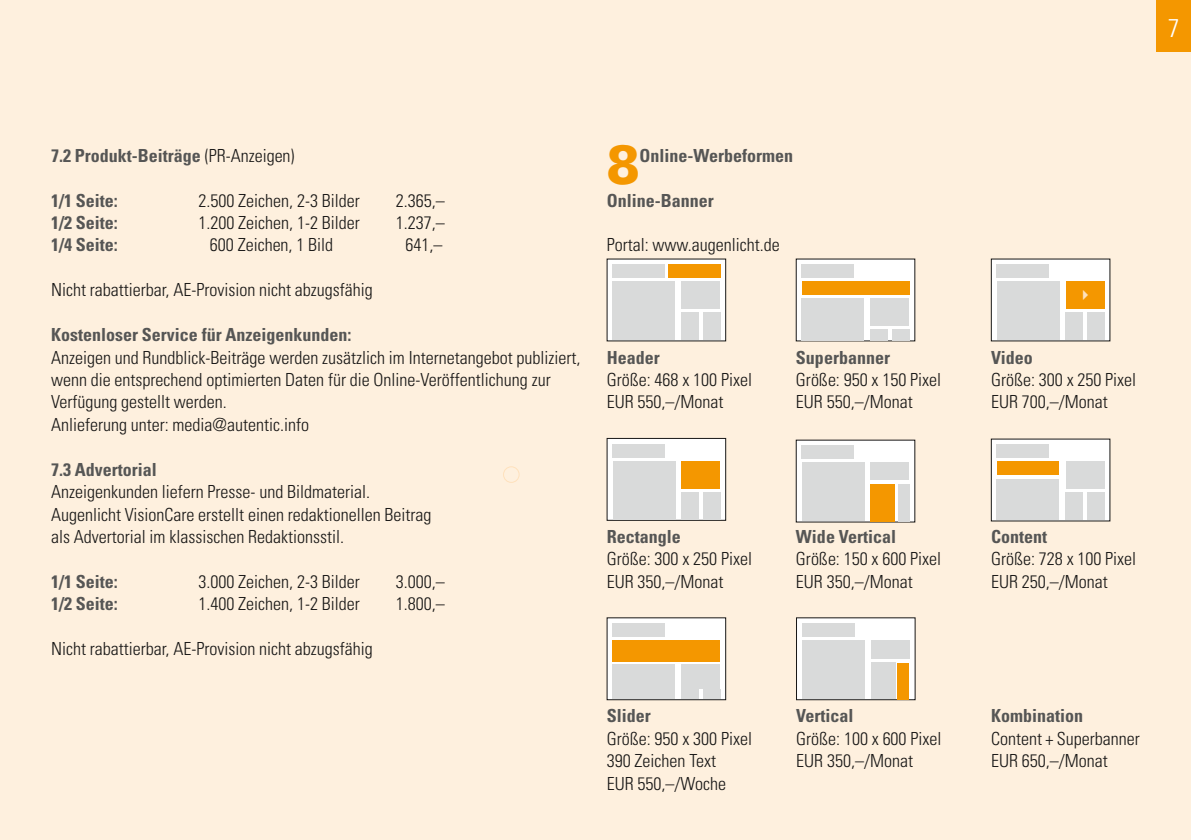
<style>
.page{position:relative;width:1191px;height:840px;background:#fff}
.page>*{position:absolute;margin:0;border:0;box-sizing:border-box;transform-origin:0 0}
.t1{font:900 55.4px "Univers";color:#f49700;scale:.88 1}
.t2{font:300 condensed 25.6px "Univers";color:#fff}
.t3{font:300 condensed 18px/22.4px "Univers";color:#181716}
.t4{font:700 condensed 18px "Univers";color:#565655}
.s1{font-weight:300;color:#181716}
</style>
<div class="page">
<div style="left:0;top:0;width:1191px;height:839px;background:#fef0de"></div>
<div style="left:1157px;top:0;width:34px;height:51px;background:#f49700"></div>
<div style="left:607px;top:259px;width:118px;height:82px;background:#fff"></div>
<div style="left:612px;top:264px;width:53px;height:14px;background:#d9dada"></div>
<div style="left:668px;top:264px;width:52px;height:14px;background:#f49700"></div>
<div style="left:681px;top:281px;width:39px;height:28px;background:#d9dada"></div>
<div style="left:612px;top:281px;width:63px;height:59px;background:#d9dada"></div>
<div style="left:681px;top:312px;width:17px;height:28px;background:#d9dada"></div>
<div style="left:703px;top:312px;width:17px;height:28px;background:#d9dada"></div>
<div style="left:607px;top:438px;width:118px;height:82px;background:#fff"></div>
<div style="left:607px;top:438px;width:119px;height:82px;border:1px solid #181716"></div>
<div style="left:612px;top:443px;width:53px;height:14px;background:#d9dada"></div>
<div style="left:681px;top:460px;width:39px;height:28px;background:#f49700"></div>
<div style="left:613px;top:460px;width:62px;height:59px;background:#d9dada"></div>
<div style="left:681px;top:491px;width:17px;height:28px;background:#d9dada"></div>
<div style="left:703px;top:491px;width:17px;height:28px;background:#d9dada"></div>
<div style="left:607px;top:617px;width:118px;height:82px;background:#fff"></div>
<div style="left:612px;top:623px;width:53px;height:13px;background:#d9dada"></div>
<div style="left:612px;top:639px;width:108px;height:22px;background:#f49700"></div>
<div style="left:681px;top:663px;width:39px;height:25px;background:#d9dada"></div>
<div style="left:612px;top:663px;width:63px;height:35px;background:#d9dada"></div>
<div style="left:681px;top:689px;width:17px;height:9px;background:#d9dada"></div>
<div style="left:703px;top:689px;width:17px;height:9px;background:#d9dada"></div>
<div style="left:796px;top:259px;width:118px;height:82px;background:#fff"></div>
<div style="left:801px;top:264px;width:53px;height:14px;background:#d9dada"></div>
<div style="left:801px;top:281px;width:108px;height:14px;background:#f49700"></div>
<div style="left:870px;top:298px;width:39px;height:27px;background:#d9dada"></div>
<div style="left:801px;top:298px;width:63px;height:42px;background:#d9dada"></div>
<div style="left:870px;top:329px;width:17px;height:11px;background:#d9dada"></div>
<div style="left:892px;top:329px;width:17px;height:11px;background:#d9dada"></div>
<div style="left:796px;top:440px;width:118px;height:81px;background:#fff"></div>
<div style="left:801px;top:445px;width:53px;height:14px;background:#d9dada"></div>
<div style="left:870px;top:462px;width:39px;height:17px;background:#d9dada"></div>
<div style="left:802px;top:462px;width:63px;height:59px;background:#d9dada"></div>
<div style="left:870px;top:483px;width:25px;height:38px;background:#f49700"></div>
<div style="left:897px;top:484px;width:12px;height:37px;background:#d9dada"></div>
<div style="left:991px;top:259px;width:119px;height:82px;background:#fff"></div>
<div style="left:996px;top:264px;width:53px;height:14px;background:#d9dada"></div>
<div style="left:1065px;top:281px;width:39px;height:28px;background:#f49700"></div>
<div style="left:997px;top:281px;width:63px;height:59px;background:#d9dada"></div>
<div style="left:1065px;top:312px;width:17px;height:28px;background:#d9dada"></div>
<div style="left:1087px;top:312px;width:17px;height:28px;background:#d9dada"></div>
<div style="left:991px;top:439px;width:119px;height:81px;background:#fff"></div>
<div style="left:996px;top:444px;width:53px;height:14px;background:#d9dada"></div>
<div style="left:996px;top:461px;width:62px;height:14px;background:#f49700"></div>
<div style="left:1065px;top:461px;width:39px;height:28px;background:#d9dada"></div>
<div style="left:996px;top:479px;width:63px;height:41px;background:#d9dada"></div>
<div style="left:1065px;top:492px;width:17px;height:28px;background:#d9dada"></div>
<div style="left:1087px;top:492px;width:17px;height:28px;background:#d9dada"></div>
<div style="left:503px;top:466px;width:16px;height:16px;border:1px solid #fee1bc;border-radius:50%"></div>
<div style="left:796px;top:617px;width:119px;height:82px;background:#fff"></div>
<div style="left:802px;top:623px;width:52px;height:13px;background:#d9dada"></div>
<div style="left:871px;top:640px;width:38px;height:19px;background:#d9dada"></div>
<div style="left:802px;top:640px;width:63px;height:58px;background:#d9dada"></div>
<div style="left:871px;top:662px;width:24px;height:36px;background:#d9dada"></div>
<div style="left:897px;top:662px;width:12px;height:36px;background:#f49700"></div>
<p class="t4" style="left:51px;top:144px;width:245px">7.2 Produkt-Beiträge <span class="s1">(PR-Anzeigen)</span></p>
<p class="t4" style="left:51px;top:189px;width:68px">1/1 Seite:</p>
<p class="t3" style="left:198px;top:189px;width:163px">2.500 Zeichen, 2-3 Bilder</p>
<p class="t3" style="left:396px;top:189px;width:50px">2.365,–</p>
<p class="t4" style="left:51px;top:211px;width:68px">1/2 Seite:</p>
<p class="t3" style="left:198px;top:211px;width:163px">1.200 Zeichen, 1-2 Bilder</p>
<p class="t3" style="left:396px;top:211px;width:50px">1.237,–</p>
<p class="t4" style="left:51px;top:234px;width:68px">1/4 Seite:</p>
<p class="t3" style="left:210px;top:233px;width:125px">600 Zeichen, 1 Bild</p>
<p class="t3" style="left:405px;top:233px;width:38px">641,–</p>
<p class="t3" style="left:51px;top:278px;width:323px">Nicht rabattierbar, AE-Provision nicht abzugsfähig</p>
<p class="t4" style="left:51px;top:323px;width:302px">Kostenloser Service für Anzeigenkunden:</p>
<p class="t3" style="left:51px;top:345px;width:531px">Anzeigen und Rundblick-Beiträge werden zusätzlich im Internetangebot publiziert, wenn die entsprechend optimierten Daten für die Online-Veröffentlichung zur Verfügung gestellt werden.<br>Anlieferung unter: media@autentic.info</p>
<p class="t4" style="left:51px;top:458px;width:107px">7.3 Advertorial</p>
<p class="t3" style="left:51px;top:480px;width:382px">Anzeigenkunden liefern Presse- und Bildmaterial.<br>Augenlicht VisionCare erstellt einen redaktionellen Beitrag als Advertorial im klassischen Redaktionsstil.</p>
<p class="t4" style="left:51px;top:570px;width:68px">1/1 Seite:</p>
<p class="t3" style="left:198px;top:569px;width:163px">3.000 Zeichen, 2-3 Bilder</p>
<p class="t3" style="left:396px;top:569px;width:50px">3.000,–</p>
<p class="t4" style="left:51px;top:592px;width:68px">1/2 Seite:</p>
<p class="t3" style="left:198px;top:592px;width:163px">1.400 Zeichen, 1-2 Bilder</p>
<p class="t3" style="left:396px;top:592px;width:50px">1.800,–</p>
<p class="t3" style="left:51px;top:637px;width:323px">Nicht rabattierbar, AE-Provision nicht abzugsfähig</p>
<h1 class="t1" style="left:607px;top:130px;width:39px">8</h1>
<p class="t4" style="left:639px;top:144px;width:155px">Online-Werbeformen</p>
<p class="t4" style="left:607px;top:189px;width:108px">Online-Banner</p>
<p class="t3" style="left:607px;top:233px;width:174px">Portal: www.augenlicht.de</p>
<p class="t4" style="left:607px;top:346px;width:54px">Header</p>
<p class="t3" style="left:607px;top:368px;width:147px">Größe: 468 x 100 Pixel<br>EUR 550,–/Monat</p>
<p class="t4" style="left:796px;top:346px;width:95px">Superbanner</p>
<p class="t3" style="left:796px;top:368px;width:147px">Größe: 950 x 150 Pixel<br>EUR 550,–/Monat</p>
<p class="t4" style="left:607px;top:525px;width:76px">Rectangle</p>
<p class="t3" style="left:607px;top:547px;width:147px">Größe: 300 x 250 Pixel<br>EUR 350,–/Monat</p>
<p class="t4" style="left:796px;top:525px;width:102px">Wide Vertical</p>
<p class="t3" style="left:796px;top:547px;width:147px">Größe: 150 x 600 Pixel<br>EUR 350,–/Monat</p>
<p class="t4" style="left:607px;top:704px;width:46px">Slider</p>
<p class="t3" style="left:607px;top:726px;width:147px">Größe: 950 x 300 Pixel<br>390 Zeichen Text<br>EUR 550,–/Woche</p>
<p class="t4" style="left:796px;top:704px;width:59px">Vertical</p>
<p class="t3" style="left:796px;top:726px;width:147px">Größe: 100 x 600 Pixel<br>EUR 350,–/Monat</p>
<h2 class="t2" style="left:1168px;top:13px;width:13px">7</h2>
<p class="t4" style="left:991px;top:346px;width:43px">Video</p>
<p class="t3" style="left:991px;top:368px;width:147px">Größe: 300 x 250 Pixel<br>EUR 700,–/Monat</p>
<p class="t4" style="left:991px;top:525px;width:58px">Content</p>
<p class="t3" style="left:991px;top:547px;width:147px">Größe: 728 x 100 Pixel<br>EUR 250,–/Monat</p>
<p class="t4" style="left:991px;top:704px;width:94px">Kombination</p>
<p class="t3" style="left:991px;top:726px;width:150px">Content + Superbanner<br>EUR 650,–/Monat</p>
</div>
